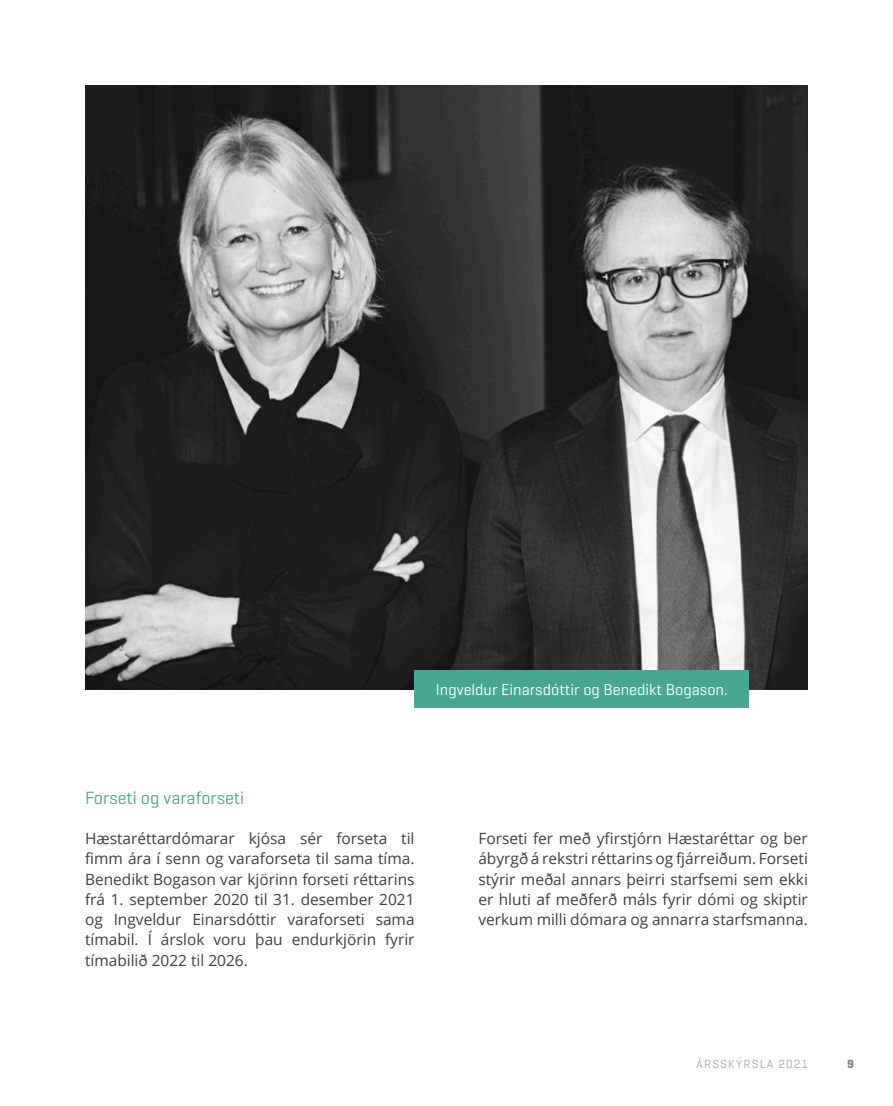
<style>
.page{position:relative;width:893px;height:1106px;background:#fff}
.page>*{position:absolute;margin:0;border:0;box-sizing:border-box;transform-origin:0 0}
.t1{font:18px "Geogrotesque";color:#58a08f}
.t2{font:16.05px "Geogrotesque";color:#fff}
.t3{font:15.45px/20.2px "Open Sans";color:#3e3e3f;text-align:justify}
.t4{font:12px "Geogrotesque";letter-spacing:.1em;color:#a8a9ad}
.t5{font:700 12px "Geogrotesque";color:#808285}
</style>
<div class="page">
<img style="left:85px;top:85px;width:723px;height:604px">
<div style="left:415px;top:670px;width:334px;height:38px;background:#48a693"></div>
<p class="t2" style="left:436px;top:679px;width:293px">Ingveldur Einarsdóttir og Benedikt Bogason.</p>
<p class="t1" style="left:85px;top:786px;width:161px">Forseti og varaforseti</p>
<p class="t3" style="left:85px;top:828px;width:331px">Hæstaréttardómarar kjósa sér forseta til fimm ára í senn og varaforseta til sama tíma.<br>Benedikt Bogason var kjörinn forseti réttarins frá 1. september 2020 til 31. desember 2021 og Ingveldur Einarsdóttir varaforseti sama tímabil. Í árslok voru þau endurkjörin fyrir tímabilið 2022 til 2026.</p>
<p class="t3" style="left:478px;top:828px;width:331px">Forseti fer með yfirstjórn Hæstaréttar og ber ábyrgð á rekstri réttarins og fjárreiðum. Forseti stýrir meðal annars þeirri starfsemi sem ekki er hluti af meðferð máls fyrir dómi og skiptir verkum milli dómara og annarra starfsmanna.</p>
<p class="t4" style="left:696px;top:1056px;width:113px">ÁRSSKÝRSLA 2021</p>
<p class="t5" style="left:847px;top:1056px;width:8px">9</p>
</div>
